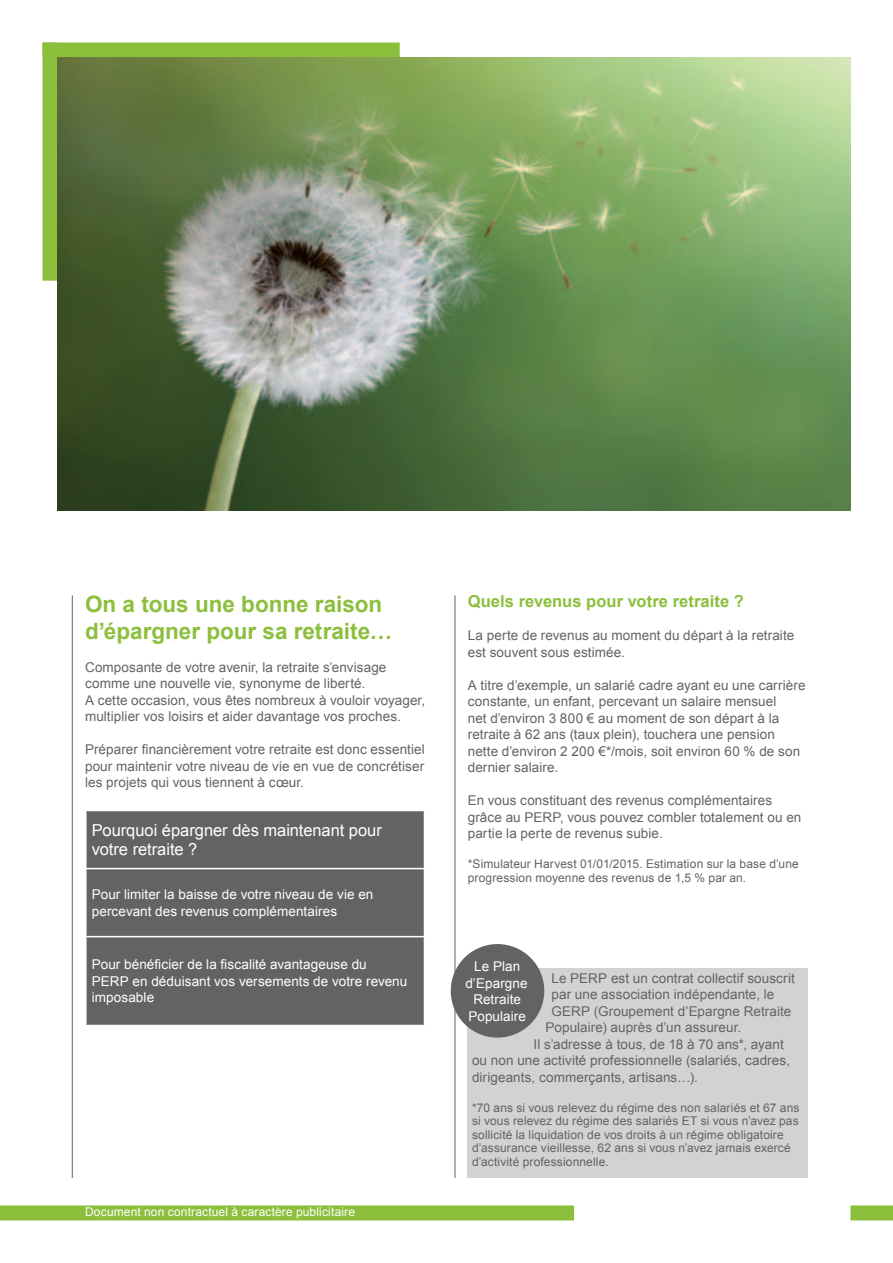
<style>
.page{position:relative;width:893px;height:1263px;background:#fff}
.page>*{position:absolute;margin:0;border:0;box-sizing:border-box;transform-origin:0 0}
.titre_paragraphe{font:700 22.5px/27px "Arial";color:#8bbf3c}
.t1{font:16.5px/19.5px "Arial";letter-spacing:-.005em;color:#fff}
.sous_titre{font:700 16.5px "Arial";letter-spacing:.005em;color:#8bbf3c}
.t2{font:13.5px/16.5px "Arial";letter-spacing:.005em;color:#636366}
.t3{font:13.5px/16.5px "Arial";letter-spacing:.005em;color:#fff}
.légende{font:12px/13.5px "Arial";letter-spacing:.01em;color:#636366}
.t4{font:12px "Arial";letter-spacing:.01em;color:#fff}
</style>
<div class="page">
<div style="left:43px;top:43px;width:357px;height:15px;background:#8bbf3c"></div>
<div style="left:0;top:1205px;width:574px;height:15px;background:#8bbf3c"></div>
<div style="left:850px;top:1205px;width:43px;height:15px;background:#8bbf3c"></div>
<div style="left:43px;top:43px;width:15px;height:238px;background:#8bbf3c"></div>
<hr style="left:455px;top:595px;width:1px;height:583px;background:#636366">
<hr style="left:72px;top:595px;width:1px;height:583px;background:#636366">
<img style="left:58px;top:57px;width:792px;height:453px">
<div style="left:87px;top:811px;width:337px;height:214px;background:#636366"></div>
<hr style="left:85px;top:868px;width:340px;height:1px;background:#fff">
<hr style="left:85px;top:936px;width:340px;height:1px;background:#fff">
<div style="left:468px;top:969px;width:340px;height:209px;background:#d1d2d4"></div>
<div style="left:451px;top:944px;width:93px;height:93px;background:#636366;border-radius:50%"></div>
<p class="titre_paragraphe" style="left:85px;top:591px;width:309px">On a tous une bonne raison d’épargner pour sa retraite…</p>
<p class="t2" style="left:85px;top:659px;width:303px">Composante de votre avenir, la retraite s’envisage comme une nouvelle vie, synonyme de liberté.</p>
<p class="t2" style="left:85px;top:692px;width:342px">A cette occasion, vous êtes nombreux à vouloir voyager, multiplier vos loisirs et aider davantage vos proches.</p>
<p class="t2" style="left:85px;top:741px;width:341px;text-align:justify">Préparer financièrement votre retraite est donc essentiel pour maintenir votre niveau de vie en vue de concrétiser les projets qui vous tiennent à cœur.</p>
<p class="t1" style="left:92px;top:820px;width:292px">Pourquoi épargner dès maintenant pour votre retraite ?</p>
<p class="t3" style="left:92px;top:886px;width:283px">Pour limiter la baisse de votre niveau de vie en percevant des revenus complémentaires</p>
<p class="t3" style="left:92px;top:957px;width:317px">Pour bénéficier de la fiscalité avantageuse du<br>PERP en déduisant vos versements de votre revenu imposable</p>
<p class="t4" style="left:85px;top:1204px;width:271px">Document non contractuel à caractère publicitaire</p>
<p class="sous_titre" style="left:468px;top:591px;width:278px">Quels revenus pour votre retraite ?</p>
<p class="t2" style="left:468px;top:627px;width:328px">La perte de revenus au moment du départ à la retraite est souvent sous estimée.</p>
<p class="t2" style="left:468px;top:677px;width:339px">A titre d’exemple, un salarié cadre ayant eu une carrière constante, un enfant, percevant un salaire mensuel<br>net d’environ 3 800 € au moment de son départ à la retraite à 62 ans (taux plein), touchera une pension nette d’environ 2 200 €*/mois, soit environ 60 % de son dernier salaire.</p>
<p class="t2" style="left:468px;top:792px;width:335px">En vous constituant des revenus complémentaires grâce au PERP, vous pouvez combler totalement ou en partie la perte de revenus subie.</p>
<p class="légende" style="left:468px;top:857px;width:333px">*Simulateur Harvest 01/01/2015. Estimation sur la base d’une progression moyenne des revenus de 1,5 % par an.</p>
<p class="t3" style="left:465px;top:958px;width:64px;text-align:center">Le Plan d’Epargne<br>Retraite<br>Populaire</p>
<p class="t2" style="left:551px;top:970px;width:245px">Le PERP est un contrat collectif souscrit</p>
<p class="t2" style="left:551px;top:986px;width:224px">par une association indépendante, le</p>
<p class="t2" style="left:551px;top:1003px;width:241px">GERP (Groupement d’Epargne Retraite</p>
<p class="t2" style="left:545px;top:1019px;width:197px">Populaire) auprès d’un assureur.</p>
<p class="t2" style="left:472px;top:1036px;width:320px;text-indent:62px">Il s’adresse à tous, de 18 à 70 ans*, ayant ou non une activité professionnelle (salariés, cadres, dirigeants, commerçants, artisans…).</p>
<p class="légende" style="left:472px;top:1101px;width:329px">*70 ans si vous relevez du régime des non salariés et 67 ans si vous relevez du régime des salariés ET si vous n’avez pas sollicité la liquidation de vos droits à un régime obligatoire d’assurance vieillesse, 62 ans si vous n’avez jamais exercé d’activité professionnelle.</p>
</div>
